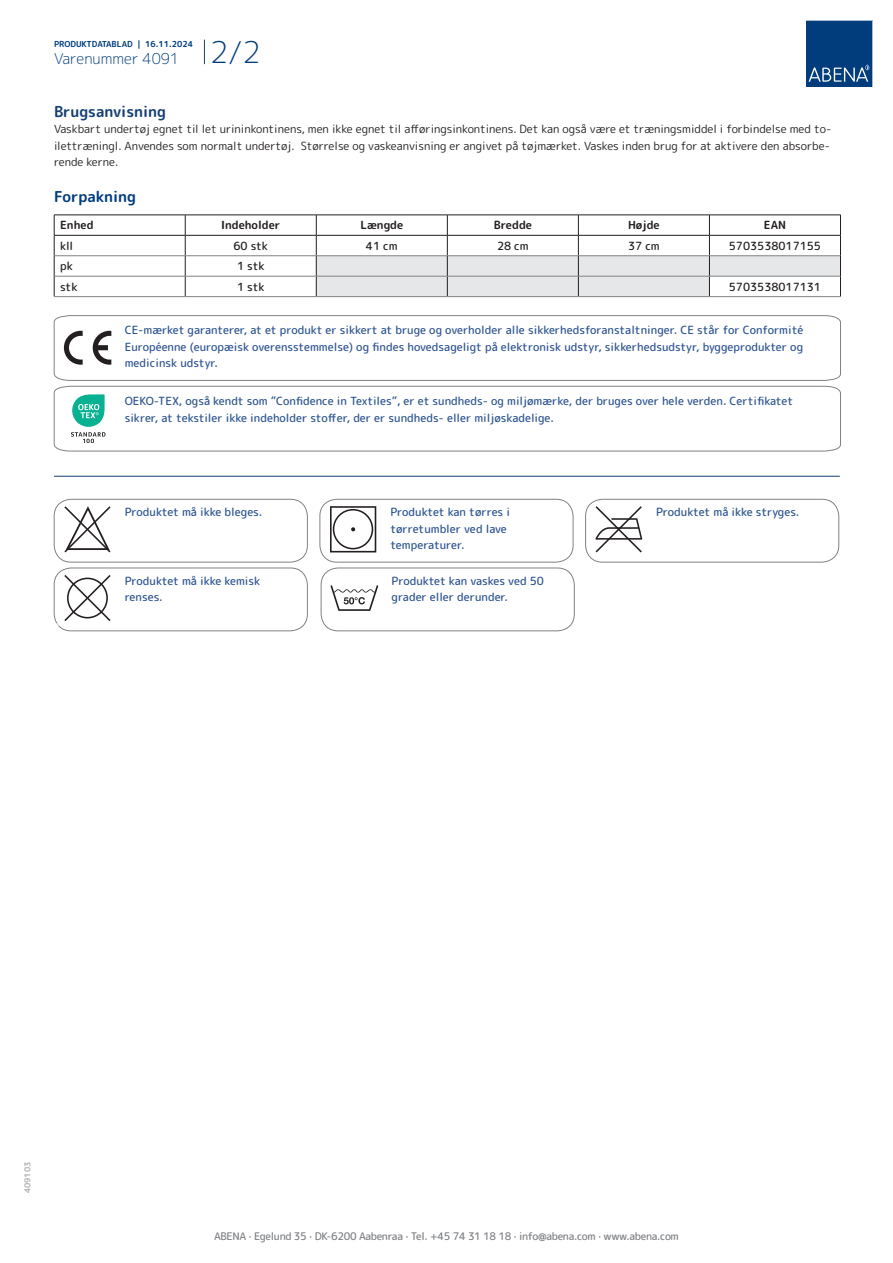
<style>
.page{position:relative;width:893px;height:1263px;background:#fff}
.page>*{position:absolute;margin:0;border:0;box-sizing:border-box;transform-origin:0 0}
.t1{font:300 15px "Rounded Mplus 1 c";color:#013d7d}
.t2{font:700 15px "Rounded Mplus 1 c";color:#153f74}
.t3{font:700 15px "Rounded Mplus 1 c";color:#013d7d}
.t4{font:500 11.25px/16.5px "Rounded Mplus 1 c";color:#305691}
.t5{font:11.25px/16.5px "Rounded Mplus 1 c";color:#231f20;text-align:justify}
.t6{font:500 11.25px "Rounded Mplus 1 c";color:#231f20}
.t7{font:700 11.25px "Rounded Mplus 1 c";color:#231f20}
.t8{font:500 10.5px "Rounded Mplus 1 c";letter-spacing:-.03em;color:#808285}
.t9{font:700 10.5px "Rounded Mplus 1 c";color:#fff}
.t10{font:700 8.25px "Rounded Mplus 1 c";color:#013d7d}
.t11{font:700 8.25px "Rounded Mplus 1 c";color:#b2b3b7}
.s1{font-size:30px}
</style>
<div class="page">
<svg style="left:204px;top:40px;width:1px;height:24px"></svg>
<svg style="left:806px;top:20px;width:67px;height:67px;background:#144b86"></svg>
<hr style="left:54px;top:215px;width:131px;height:1px;background:#231f20">
<hr style="left:185px;top:215px;width:131px;height:1px;background:#231f20">
<hr style="left:54px;top:235px;width:131px;height:1px;background:#231f20">
<hr style="left:185px;top:235px;width:131px;height:1px;background:#231f20">
<svg style="left:54px;top:215px;width:1px;height:81px"></svg>
<svg style="left:185px;top:215px;width:1px;height:81px"></svg>
<svg style="left:316px;top:215px;width:525px;height:81px"></svg>
<hr style="left:54px;top:255px;width:131px;height:1px;background:#808285">
<hr style="left:185px;top:255px;width:131px;height:1px;background:#808285">
<hr style="left:316px;top:255px;width:131px;height:1px;background:#808285">
<hr style="left:447px;top:255px;width:131px;height:1px;background:#808285">
<hr style="left:578px;top:255px;width:131px;height:1px;background:#808285">
<hr style="left:709px;top:255px;width:131px;height:1px;background:#808285">
<hr style="left:54px;top:276px;width:131px;height:1px;background:#808285">
<hr style="left:185px;top:276px;width:131px;height:1px;background:#808285">
<hr style="left:316px;top:276px;width:131px;height:1px;background:#808285">
<hr style="left:447px;top:276px;width:131px;height:1px;background:#808285">
<hr style="left:578px;top:276px;width:131px;height:1px;background:#808285">
<hr style="left:709px;top:276px;width:131px;height:1px;background:#808285">
<hr style="left:54px;top:296px;width:131px;height:1px;background:#808285">
<hr style="left:185px;top:296px;width:131px;height:1px;background:#808285">
<hr style="left:316px;top:296px;width:131px;height:1px;background:#808285">
<hr style="left:447px;top:296px;width:131px;height:1px;background:#808285">
<hr style="left:578px;top:296px;width:131px;height:1px;background:#808285">
<hr style="left:709px;top:296px;width:132px;height:1px;background:#808285">
<svg style="left:54px;top:315px;width:787px;height:66px"></svg>
<svg style="left:54px;top:386px;width:787px;height:65px"></svg>
<hr style="left:54px;top:476px;width:785px;height:1px;background:#153f74">
<svg style="left:64px;top:506px;width:47px;height:46px"></svg>
<div style="left:54px;top:499px;width:254px;height:63px;border:1px solid #808285;border-radius:17px"></div>
<svg style="left:330px;top:506px;width:46px;height:46px"></svg>
<div style="left:320px;top:499px;width:253px;height:63px;border:1px solid #808285;border-radius:17px"></div>
<svg style="left:595px;top:506px;width:47px;height:46px"></svg>
<div style="left:585px;top:499px;width:254px;height:63px;border:1px solid #808285;border-radius:17px"></div>
<svg style="left:64px;top:575px;width:47px;height:46px"></svg>
<div style="left:54px;top:568px;width:254px;height:63px;border:1px solid #808285;border-radius:17px"></div>
<svg style="left:331px;top:585px;width:47px;height:26px"></svg>
<div style="left:321px;top:568px;width:253px;height:63px;border:1px solid #808285;border-radius:17px"></div>
<p class="t10" style="left:54px;top:38px;width:141px">PRODUKTDATABLAD | 16.11.2024</p>
<h1 class="t1" style="left:54px;top:48px;width:208px">Varenummer 4091 <span class="s1">2/2</span></h1>
<h1 class="t2" style="left:54px;top:101px;width:113px">Brugsanvisning</h1>
<p class="t5" style="left:54px;top:121px;width:779px">Vaskbart undertøj egnet til let urininkontinens, men ikke egnet til afføringsinkontinens. Det kan også være et træningsmiddel i forbindelse med to&shy;ilettræningl. Anvendes som normalt undertøj. Størrelse og vaskeanvisning er angivet på tøjmærket. Vaskes inden brug for at aktivere den absorbe&shy;rende kerne.</p>
<h1 class="t3" style="left:54px;top:186px;width:84px">Forpakning</h1>
<p class="t7" style="left:60px;top:217px;width:35px">Enhed</p>
<p class="t7" style="left:221px;top:217px;width:61px">Indeholder</p>
<p class="t7" style="left:360px;top:217px;width:44px">Længde</p>
<p class="t7" style="left:494px;top:217px;width:40px">Bredde</p>
<p class="t7" style="left:628px;top:217px;width:33px">Højde</p>
<p class="t7" style="left:764px;top:217px;width:24px">EAN</p>
<p class="t6" style="left:60px;top:238px;width:15px">kll</p>
<p class="t6" style="left:233px;top:238px;width:36px">60 stk</p>
<p class="t6" style="left:366px;top:238px;width:33px">41 cm</p>
<p class="t6" style="left:497px;top:238px;width:33px">28 cm</p>
<p class="t6" style="left:628px;top:238px;width:33px">37 cm</p>
<p class="t6" style="left:729px;top:238px;width:94px">5703538017155</p>
<p class="t6" style="left:60px;top:258px;width:14px">pk</p>
<p class="t6" style="left:237px;top:258px;width:29px">1 stk</p>
<p class="t6" style="left:60px;top:279px;width:19px">stk</p>
<p class="t6" style="left:237px;top:279px;width:29px">1 stk</p>
<p class="t6" style="left:729px;top:279px;width:94px">5703538017131</p>
<p class="t4" style="left:125px;top:322px;width:680px;text-align:justify">CE-mærket garanterer, at et produkt er sikkert at bruge og overholder alle sikkerhedsforanstaltninger. CE står for Conformité Européenne (europæisk overensstemmelse) og findes hovedsageligt på elektronisk udstyr, sikkerhedsudstyr, byggeprodukter og medicinsk udstyr.</p>
<p class="t4" style="left:125px;top:393px;width:670px">OEKO-TEX, også kendt som ”Confidence in Textiles”, er et sundheds- og miljømærke, der bruges over hele verden. Certifikatet sikrer, at tekstiler ikke indeholder stoffer, der er sundheds- eller miljøskadelige.</p>
<p class="t9" style="left:54px;top:620px;width:7px">*</p>
<p class="t4" style="left:125px;top:504px;width:139px">Produktet må ikke bleges.</p>
<p class="t4" style="left:390px;top:504px;width:121px">Produktet kan tørres i tørretumbler ved lave temperaturer.</p>
<p class="t4" style="left:656px;top:504px;width:145px">Produktet må ikke stryges.</p>
<p class="t4" style="left:125px;top:572px;width:137px">Produktet må ikke kemisk renses.</p>
<p class="t4" style="left:392px;top:572px;width:154px">Produktet kan vaskes ved 50 grader eller derunder.</p>
<p class="t11" style="left:22px;top:1193px;width:33px;rotate:-90deg">409103</p>
<p class="t8" style="left:214px;top:1229px;width:466px">ABENA · Egelund 35 · DK-6200 Aabenraa · Tel. +45 74 31 18 18 · info@abena.com · www.abena.com</p>
</div>
